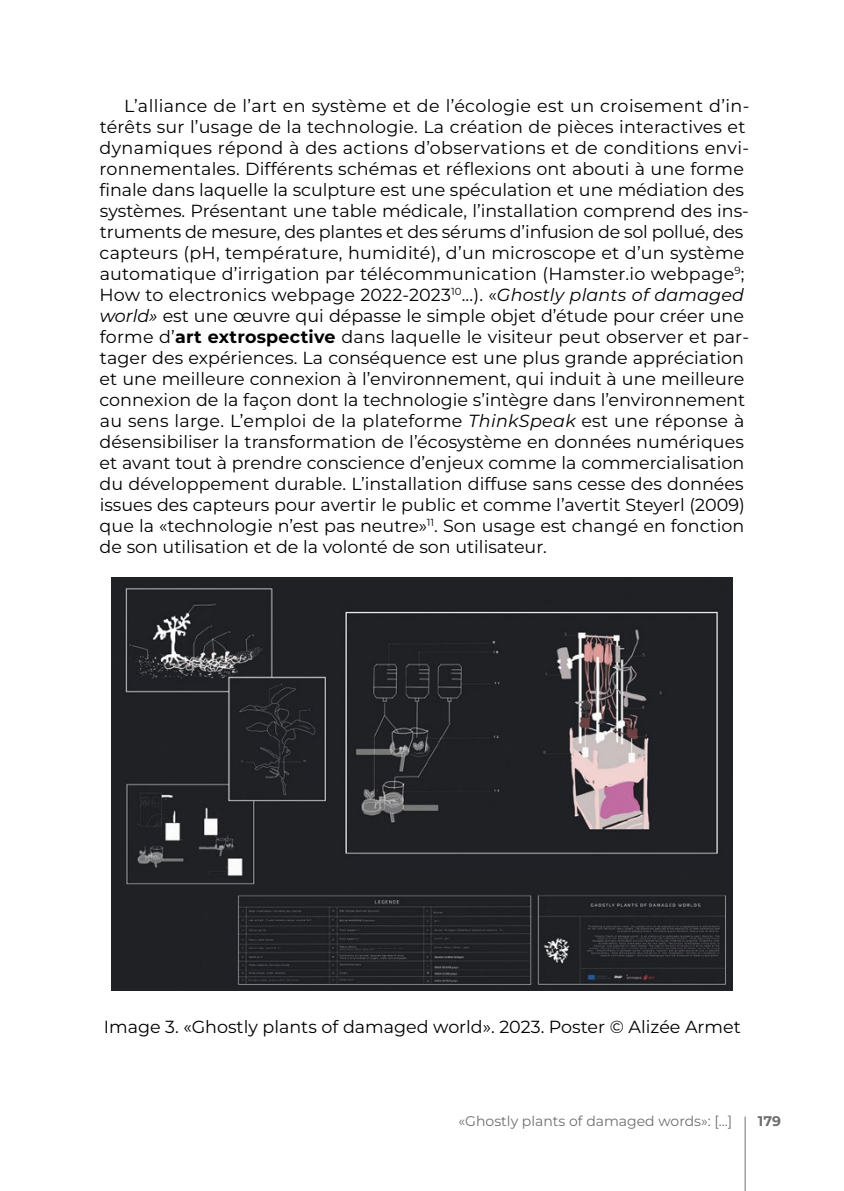
<style>
.page{position:relative;width:844px;height:1191px;background:#fff}
.page>*{position:absolute;margin:0;border:0;box-sizing:border-box;transform-origin:0 0}
.t1{font:17.5px/21px "Montserrat";color:#000}
.t2{font:14px "Montserrat";color:#706f6f}
.t3{font:700 14px "Montserrat";color:#706f6f}
.s1{font-style:italic}
.s2{font-weight:700}
</style>
<div class="page">
<hr style="left:744px;top:1116px;width:1px;height:75px;background:#706f6f">
<img style="left:112px;top:577px;width:620px;height:414px">
<p class="t1" style="left:99px;top:94px;width:651px;text-indent:25px">L’alliance de l’art en système et de l’écologie est un croisement d’in&shy;térêts sur l’usage de la technologie. La création de pièces interactives et dynamiques répond à des actions d’observations et de conditions envi&shy;ronnementales. Différents schémas et réflexions ont abouti à une forme finale dans laquelle la sculpture est une spéculation et une médiation des systèmes. Présentant une table médicale, l’installation comprend des ins&shy;truments de mesure, des plantes et des sérums d’infusion de sol pollué, des capteurs (pH, température, humidité), d’un microscope et d’un système automatique d’irrigation par télécommunication (Hamster.io webpage<sup>9</sup>; How to electronics webpage 2022-2023<sup>10</sup>...). «<span class="s1">Ghostly plants of damaged world»</span> est une œuvre qui dépasse le simple objet d’étude pour créer une forme d’<span class="s2">art extrospective</span> dans laquelle le visiteur peut observer et par&shy;tager des expériences. La conséquence est une plus grande appréciation et une meilleure connexion à l’environnement, qui induit à une meilleure connexion de la façon dont la technologie s’intègre dans l’environnement au sens large. L’emploi de la plateforme <span class="s1">ThinkSpeak</span> est une réponse à désensibiliser la transformation de l’écosystème en données numériques et avant tout à prendre conscience d’enjeux comme la commercialisation du développement durable. L’installation diffuse sans cesse des données issues des capteurs pour avertir le public et comme l’avertit Steyerl (2009) que la «technologie n’est pas neutre»<sup>11</sup>. Son usage est changé en fonction de son utilisation et de la volonté de son utilisateur.</p>
<p class="t1" style="left:104px;top:1015px;width:638px">Image 3. «Ghostly plants of damaged world». 2023. Poster © Alizée Armet</p>
<p class="t2" style="left:458px;top:1112px;width:275px">«Ghostly plants of damaged words»: [...]</p>
<p class="t3" style="left:757px;top:1112px;width:25px">179</p>
</div>
